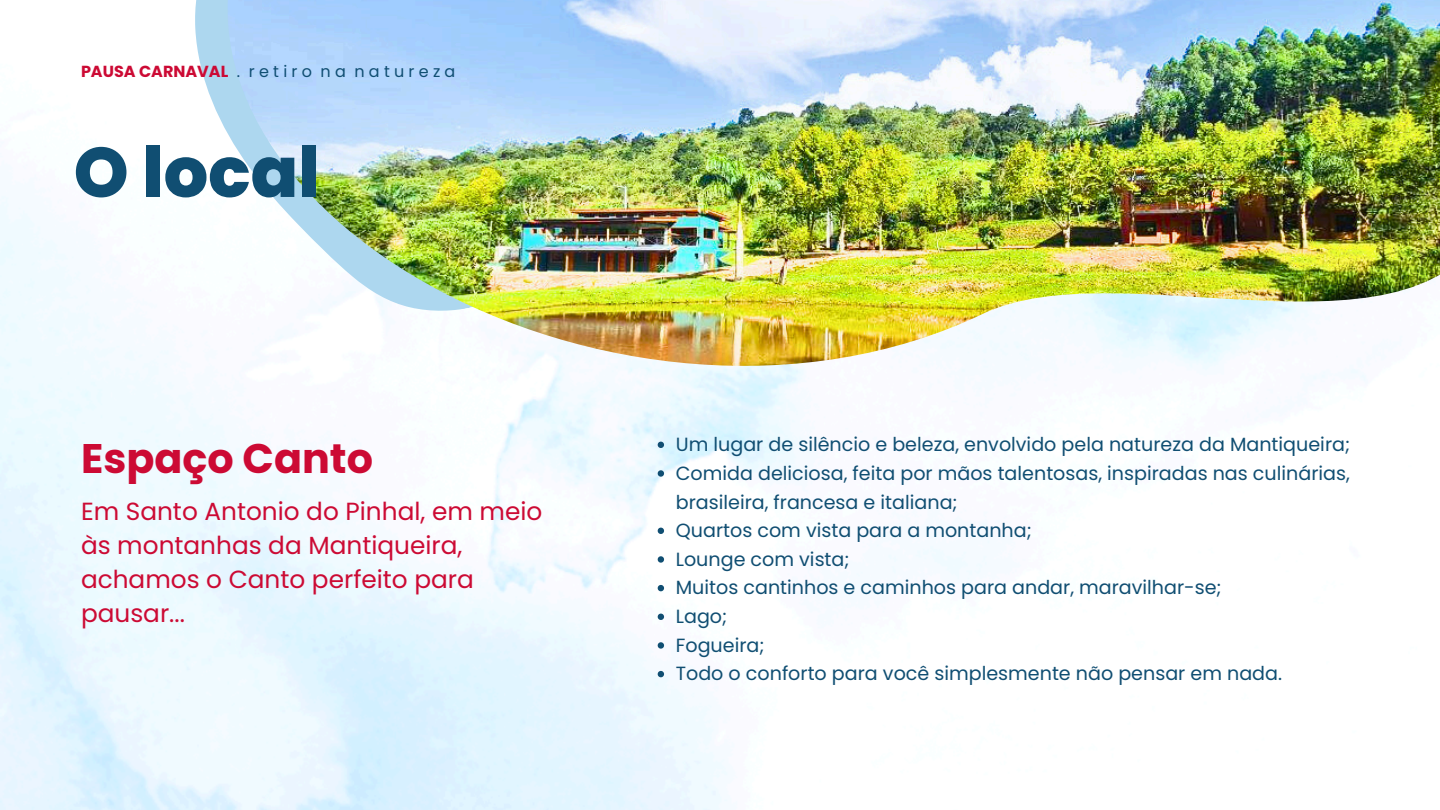
<style>
.page{position:relative;width:1440px;height:810px;background:#fff}
.page>*{position:absolute;margin:0;border:0;box-sizing:border-box;transform-origin:0 0}
.t1{font:800 70px "Poppins";color:#104e72}
.t2{font:700 41.3px "Poppins";color:#cc0a34}
.t3{font:24.8px/34.1px "Poppins";color:#cc0a34}
.t4{font:19.1px/28.7px "Poppins";color:#104e72}
.t5{font:16px "Poppins";letter-spacing:.265em;color:#104e72}
.s1{font-weight:700;color:#cc0a34}
</style>
<div class="page">
<svg style="left:159px;top:0;width:69px;height:357px"></svg>
<svg style="left:658px;top:442px;width:6px;height:6px"></svg>
<svg style="left:658px;top:470px;width:6px;height:7px"></svg>
<svg style="left:658px;top:528px;width:6px;height:6px"></svg>
<svg style="left:658px;top:556px;width:6px;height:7px"></svg>
<svg style="left:658px;top:585px;width:6px;height:6px"></svg>
<svg style="left:658px;top:614px;width:6px;height:6px"></svg>
<svg style="left:658px;top:642px;width:6px;height:7px"></svg>
<svg style="left:658px;top:671px;width:6px;height:6px"></svg>
<img style="left:228px;top:0;width:1212px;height:366px">
<p class="t5" style="left:81px;top:60px;width:376px"><span class="s1">PAUSACARNAVAL</span> . retiro na natureza</p>
<p class="t1" style="left:74px;top:123px;width:248px">O local</p>
<p class="t2" style="left:81px;top:429px;width:294px">Espaço Canto</p>
<p class="t3" style="left:81px;top:494px;width:463px">Em Santo Antonio do Pinhal, em meio às montanhas da Mantiqueira, achamos o Canto perfeito para pausar...</p>
<p class="t4" style="left:676px;top:430px;width:676px">Um lugar de silêncio e beleza, envolvido pela natureza da Mantiqueira;</p>
<p class="t4" style="left:676px;top:459px;width:676px">Comida deliciosa, feita por mãos talentosas, inspiradas nas culinárias, brasileira, francesa e italiana;</p>
<p class="t4" style="left:676px;top:516px;width:358px">Quartos com vista para a montanha;</p>
<p class="t4" style="left:676px;top:545px;width:175px">Lounge com vista;</p>
<h1 class="t4" style="left:676px;top:573px;width:547px">Muitos cantinhos e caminhos para andar, maravilhar-se;</h1>
<h2 class="t4" style="left:676px;top:602px;width:53px">Lago;</h2>
<h3 class="t4" style="left:676px;top:631px;width:90px">Fogueira;</h3>
<p class="t4" style="left:676px;top:659px;width:608px">Todo o conforto para você simplesmente não pensar em nada.</p>
</div>
